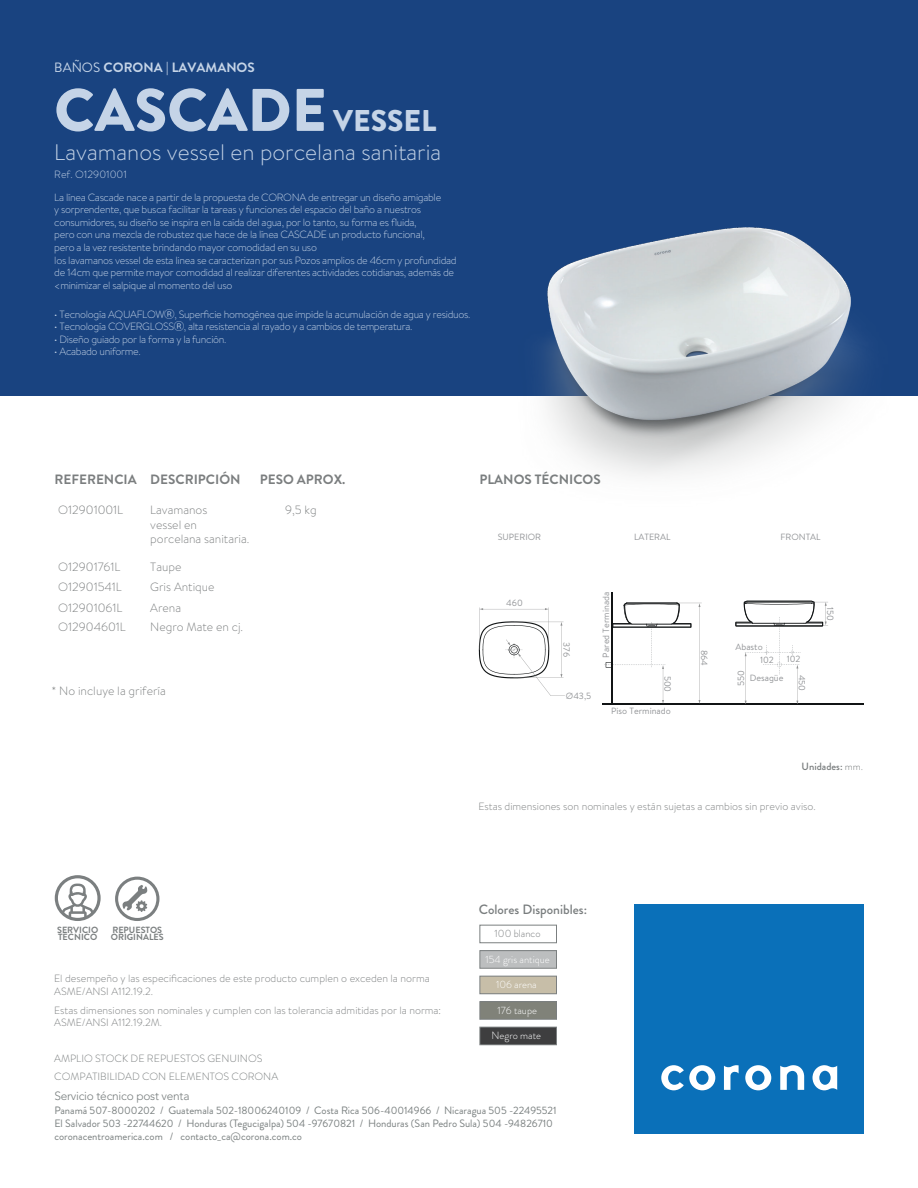
<style>
.page{position:relative;width:918px;height:1188px;background:#fff}
.page>*{position:absolute;margin:0;border:0;box-sizing:border-box;transform-origin:0 0}
.t1{font:900 60px "Brandon Grotesque";color:#c5d4e7}
.t2{font:300 22.5px "Brandon Text";color:#c5d4e7}
.t3{font:700 13.5px "Brandon Grotesque";color:#7b7e7f}
.t4{font:700 13.5px "Brandon Text";color:#c5d4e7}
.t5{font:500 13.5px "Brandon Grotesque";color:#797d7e}
.t6{font:700 13.5px "Brandon Grotesque";color:#7a7e7f}
.t7{font:300 12px/14.4px "Brandon Text";color:#7b7e7f}
.t8{font:300 11.85px "Avenir LT Std";letter-spacing:-.015em;color:#797f7f}
.t9{font:10.65px/13px "Brandon Grotesque";color:#797f7f}
.t10{font:300 10.5px/12.6px "Brandon Text";letter-spacing:-.03em;color:#c5d4e7}
.t11{font:300 10.5px/12.6px "Brandon Text";color:#7b7e7f}
.t12{font:300 10.5px "Brandon Grotesque";color:#fff}
.t13{font:300 10.5px "Brandon Grotesque";color:#7a7f7f}
.t14{font:300 10.5px "Brandon Grotesque";color:#7a7e7f}
.t15{font:300 10.5px "Brandon Text";color:#c5d4e7}
.t16{font:500 10.5px "Brandon Grotesque";color:#797d7e}
.t17{font:300 10.5px "Brandon Grotesque";color:#7a7d7f}
.t18{font:9px/13.6px "Brandon Text";color:#939598}
.t19{font:700 9px/7.8px "Brandon Grotesque";color:#7b7f80}
.s1{font-weight:400}
.s2{font-size:30px}
.s3{font-family:"Koz Go Pr 6 N";font-weight:400}
.s4{font-weight:300}
</style>
<div class="page">
<div style="left:0;top:0;width:918px;height:396px;background:#194380"></div>
<img style="left:543px;top:227px;width:319px;height:249px">
<div style="left:480px;top:951px;width:76px;height:17px;background:#bcbebf"></div>
<div style="left:480px;top:976px;width:76px;height:18px;background:#c7bea8"></div>
<div style="left:480px;top:1002px;width:76px;height:17px;background:#808279"></div>
<div style="left:480px;top:1027px;width:76px;height:18px;background:#3e3e3f"></div>
<div style="left:480px;top:925px;width:77px;height:18px;border:1px solid #7b7f80"></div>
<svg style="left:55px;top:875px;width:46px;height:46px"></svg>
<svg style="left:115px;top:877px;width:44px;height:44px"></svg>
<div style="left:634px;top:904px;width:230px;height:230px;background:#0a70b9"></div>
<svg style="left:661px;top:1065px;width:55px;height:26px"></svg>
<svg style="left:745px;top:1065px;width:27px;height:26px"></svg>
<svg style="left:780px;top:1065px;width:24px;height:25px"></svg>
<svg style="left:812px;top:1065px;width:26px;height:26px"></svg>
<svg style="left:724px;top:1065px;width:15px;height:25px"></svg>
<div style="left:480px;top:950px;width:77px;height:18px;border:1px solid #7b7f80"></div>
<div style="left:480px;top:976px;width:77px;height:18px;border:1px solid #7b7f80"></div>
<div style="left:480px;top:1001px;width:77px;height:18px;border:1px solid #7b7f80"></div>
<div style="left:480px;top:1027px;width:77px;height:18px;border:1px solid #7b7f80"></div>
<hr style="left:602px;top:703px;width:262px;height:1px;background:#111415">
<hr style="left:612px;top:592px;width:1px;height:112px;background:#111415">
<svg style="left:479px;top:607px;width:86px;height:89px"></svg>
<svg style="left:735px;top:601px;width:93px;height:103px"></svg>
<svg style="left:604px;top:603px;width:98px;height:101px"></svg>
<p class="t4" style="left:54px;top:58px;width:202px"><span class="s1">BAÑOS</span> CORONA | LAVAMANOS</p>
<h1 class="t1" style="left:54px;top:68px;width:384px">CASCADE <span class="s2">VESSEL</span></h1>
<h2 class="t2" style="left:54px;top:137px;width:388px">Lavamanos vessel en porcelana sanitaria</h2>
<p class="t15" style="left:54px;top:168px;width:74px">Ref. O12901001</p>
<p class="t10" style="left:54px;top:190px;width:404px">La línea Cascade nace a partir de la propuesta de CORONA de entregar un diseño amigable<br>y sorprendente, que busca facilitar la tareas y funciones del espacio del baño a nuestros consumidores, su diseño se inspira en la caída del agua, por lo tanto, su forma es fluida,<br>pero con una mezcla de robustez que hace de la línea CASCADE un producto funcional,<br>pero a la vez resistente brindando mayor comodidad en su uso<br>los lavamanos vessel de esta linea se caracterizan por sus Pozos amplios de 46cm y profundidad de 14cm que permite mayor comodidad al realizar diferentes actividades cotidianas, además de &lt;minimizar el salpique al momento del uso</p>
<p class="t10" style="left:54px;top:307px;width:418px">• Tecnología AQUAFLOW<span class="s3">Ⓡ</span>, Superficie homogénea que impide la acumulación de agua y residuos.</p>
<p class="t10" style="left:54px;top:320px;width:360px">• Tecnología COVERGLOSS<span class="s3">Ⓡ</span>, alta resistencia al rayado y a cambios de temperatura.</p>
<p class="t10" style="left:54px;top:332px;width:174px">• Diseño guiado por la forma y la función.</p>
<p class="t10" style="left:54px;top:345px;width:88px">• Acabado uniforme.</p>
<p class="t3" style="left:55px;top:470px;width:188px">REFERENCIA DESCRIPCIÓN</p>
<p class="t3" style="left:260px;top:470px;width:87px">PESO APROX.</p>
<p class="t7" style="left:58px;top:503px;width:66px">O12901001L</p>
<p class="t7" style="left:150px;top:503px;width:59px">Lavamanos</p>
<p class="t7" style="left:285px;top:503px;width:33px">9,5 kg</p>
<p class="t7" style="left:150px;top:517px;width:101px">vessel en porcelana sanitaria.</p>
<p class="t7" style="left:58px;top:560px;width:64px">O12901761L</p>
<p class="t7" style="left:150px;top:560px;width:33px">Taupe</p>
<p class="t7" style="left:58px;top:579px;width:65px">O12901541L</p>
<p class="t7" style="left:150px;top:579px;width:66px">Gris Antique</p>
<p class="t7" style="left:58px;top:600px;width:66px">O12901061L</p>
<p class="t7" style="left:150px;top:600px;width:32px">Arena</p>
<p class="t7" style="left:58px;top:620px;width:69px">O12904601L</p>
<p class="t7" style="left:150px;top:620px;width:94px">Negro Mate en cj.</p>
<p class="t7" style="left:51px;top:683px;width:116px">* No incluye la grifería</p>
<p class="t19" style="left:57px;top:926px;width:43px">SERVICIO<br>TÉCNICO</p>
<p class="t19" style="left:111px;top:926px;width:54px">REPUESTOS<br>ORIGINALES</p>
<p class="t11" style="left:54px;top:972px;width:377px">El desempeño y las especificaciones de este producto cumplen o exceden la norma<br>ASME/ANSI A112.19.2.</p>
<p class="t11" style="left:54px;top:1003px;width:388px">Estas dimensiones son nominales y cumplen con las tolerancia admitidas por la norma:<br>ASME/ANSI A112.19.2M.</p>
<p class="t14" style="left:54px;top:1052px;width:210px">AMPLIO STOCK DE REPUESTOS GENUINOS</p>
<p class="t13" style="left:54px;top:1070px;width:226px">COMPATIBILIDAD CON ELEMENTOS CORONA</p>
<p class="t6" style="left:479px;top:470px;width:123px">PLANOS TÉCNICOS</p>
<p class="t18" style="left:498px;top:530px;width:45px">SUPERIOR</p>
<p class="t18" style="left:634px;top:530px;width:38px">LATERAL</p>
<p class="t18" style="left:781px;top:530px;width:42px">FRONTAL</p>
<p class="t18" style="left:506px;top:596px;width:18px">460</p>
<p class="t18" style="left:574px;top:642px;width:16px;rotate:90deg">376</p>
<p class="t18" style="left:566px;top:689px;width:27px">Ø43,5</p>
<p class="t18" style="left:599px;top:658px;width:67px;rotate:-90deg">Pared Terminada</p>
<p class="t18" style="left:711px;top:650px;width:18px;rotate:90deg">864</p>
<p class="t18" style="left:760px;top:639px;width:15px;text-indent:-25px">Abasto<br>102</p>
<p class="t18" style="left:787px;top:652px;width:15px">102</p>
<p class="t18" style="left:675px;top:676px;width:18px;rotate:90deg">500</p>
<p class="t18" style="left:734px;top:686px;width:17px;rotate:-90deg">550</p>
<p class="t18" style="left:809px;top:675px;width:18px;rotate:90deg">450</p>
<p class="t18" style="left:750px;top:671px;width:35px">Desagüe</p>
<p class="t18" style="left:611px;top:704px;width:61px">Piso Terminado</p>
<p class="t18" style="left:838px;top:607px;width:15px;rotate:90deg">150</p>
<p class="t16" style="left:802px;top:759px;width:63px">Unidades: <span class="s4">mm.</span></p>
<p class="t11" style="left:478px;top:800px;width:339px">Estas dimensiones son nominales y están sujetas a cambios sin previo aviso.</p>
<p class="t5" style="left:479px;top:900px;width:110px">Colores Disponibles:</p>
<p class="t17" style="left:495px;top:927px;width:48px">100 blanco</p>
<p class="t12" style="left:486px;top:952px;width:66px">154 gris antique</p>
<p class="t12" style="left:496px;top:978px;width:42px">106 arena</p>
<p class="t12" style="left:498px;top:1003px;width:41px">176 taupe</p>
<p class="t12" style="left:492px;top:1029px;width:51px">Negro mate</p>
<p class="t8" style="left:54px;top:1089px;width:137px">Servicio técnico post venta</p>
<p class="t9" style="left:54px;top:1104px;width:504px">Panamá 507-8000202 / Guatemala 502-18006240109 / Costa Rica 506-40014966 / Nicaragua 505 -22495521<br>El Salvador 503 -22744620 / Honduras (Tegucigalpa) 504 -97670821 / Honduras (San Pedro Sula) 504 -94826710 coronacentroamerica.com / contacto_ca@corona.com.co</p>
</div>
